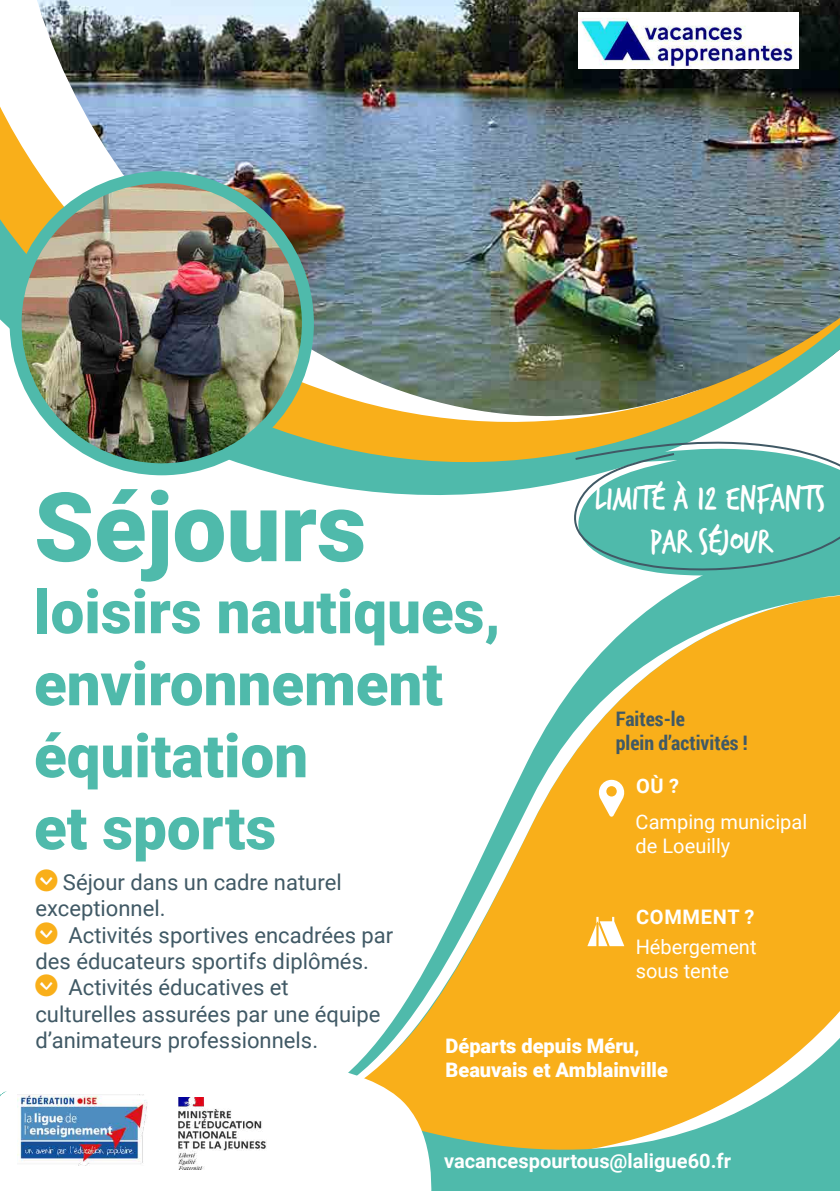
<style>
.page{position:relative;width:840px;height:1191px;background:#fff}
.page>*{position:absolute;margin:0;border:0;box-sizing:border-box;transform-origin:0 0}
.t1{font:900 96px "Roboto";color:#4fbaab}
.t2{font:900 60px/72px "Roboto";color:#4fbaab}
.t3{font:36px/43.2px "Trash Hand";color:#fff;text-align:center}
.t4{font:22px/26.4px "Roboto";color:#405965}
.t5{font:20px/24px "Roboto";color:#fff}
.t6{font:900 20px/24px "Roboto";color:#fff}
.t7{font:700 20px "Roboto";color:#fff}
.t8{font:700 20px/24px "Roboto Condensed";color:#405965}
.t9{font:700 20px "Roboto";letter-spacing:.035em;color:#fff}
</style>
<div class="page">
<svg style="left:429px;top:580px;width:410px;height:382px;fill:#f9af1a"></svg>
<svg style="left:366px;top:962px;width:473px;height:229px;background:#c8b855"></svg>
<img style="left:0;top:0;width:839px;height:495px">
<svg style="left:0;top:1055px;width:435px;height:136px"></svg>
<svg style="left:598px;top:780px;width:26px;height:36px"></svg>
<div style="left:584px;top:913px;width:45px;height:44px;background:#f9af1a"></div>
<svg style="left:587px;top:917px;width:37px;height:29px"></svg>
<img style="left:578px;top:13px;width:220px;height:55px">
<img style="left:16px;top:177px;width:286px;height:292px">
<div style="left:10px;top:171px;width:304px;height:304px;border:12px solid #4fbaab;border-radius:50%"></div>
<img style="left:17px;top:1094px;width:130px;height:71px">
<div style="left:171px;top:1094px;width:95px;height:78px;background:#fff"></div>
<img style="left:178px;top:1097px;width:88px;height:73px">
<svg style="left:694px;top:576px;width:145px;height:4px"></svg>
<svg style="left:554px;top:433px;width:285px;height:143px"></svg>
<h1 class="t1" style="left:34px;top:460px;width:333px">Séjours</h1>
<h2 class="t2" style="left:34px;top:573px;width:468px">loisirs nautiques, environnement équitation<br>et sports</h2>
<h3 class="t3" style="left:595px;top:478px;width:231px">LIMITÉ À 12 ENFANTS<br>PAR SÉJOUR</h3>
<p class="t8" style="left:615px;top:705px;width:133px">Faites-le<br>plein d’activités !</p>
<p class="t7" style="left:635px;top:772px;width:44px">Où ?</p>
<p class="t5" style="left:635px;top:809px;width:173px">Camping municipal de Loeuilly</p>
<p class="t4" style="left:35px;top:868px;width:307px;text-indent:27px">Séjour dans un cadre naturel exceptionnel.</p>
<p class="t4" style="left:68px;top:920px;width:326px">Activités sportives encadrées par</p>
<p class="t4" style="left:35px;top:947px;width:334px">des éducateurs sportifs diplômés.</p>
<p class="t4" style="left:68px;top:973px;width:222px">Activités éducatives et</p>
<p class="t4" style="left:35px;top:1000px;width:346px">culturelles assurées par une équipe</p>
<p class="t4" style="left:35px;top:1026px;width:284px">d’animateurs professionnels.</p>
<p class="t9" style="left:635px;top:903px;width:120px">Comment ?</p>
<p class="t5" style="left:635px;top:934px;width:122px">Hébergement sous tente</p>
<p class="t6" style="left:445px;top:1033px;width:224px">Départs depuis Méru,<br>Beauvais et Amblainville</p>
<p class="t7" style="left:444px;top:1146px;width:288px">vacancespourtous@laligue60.fr</p>
</div>
